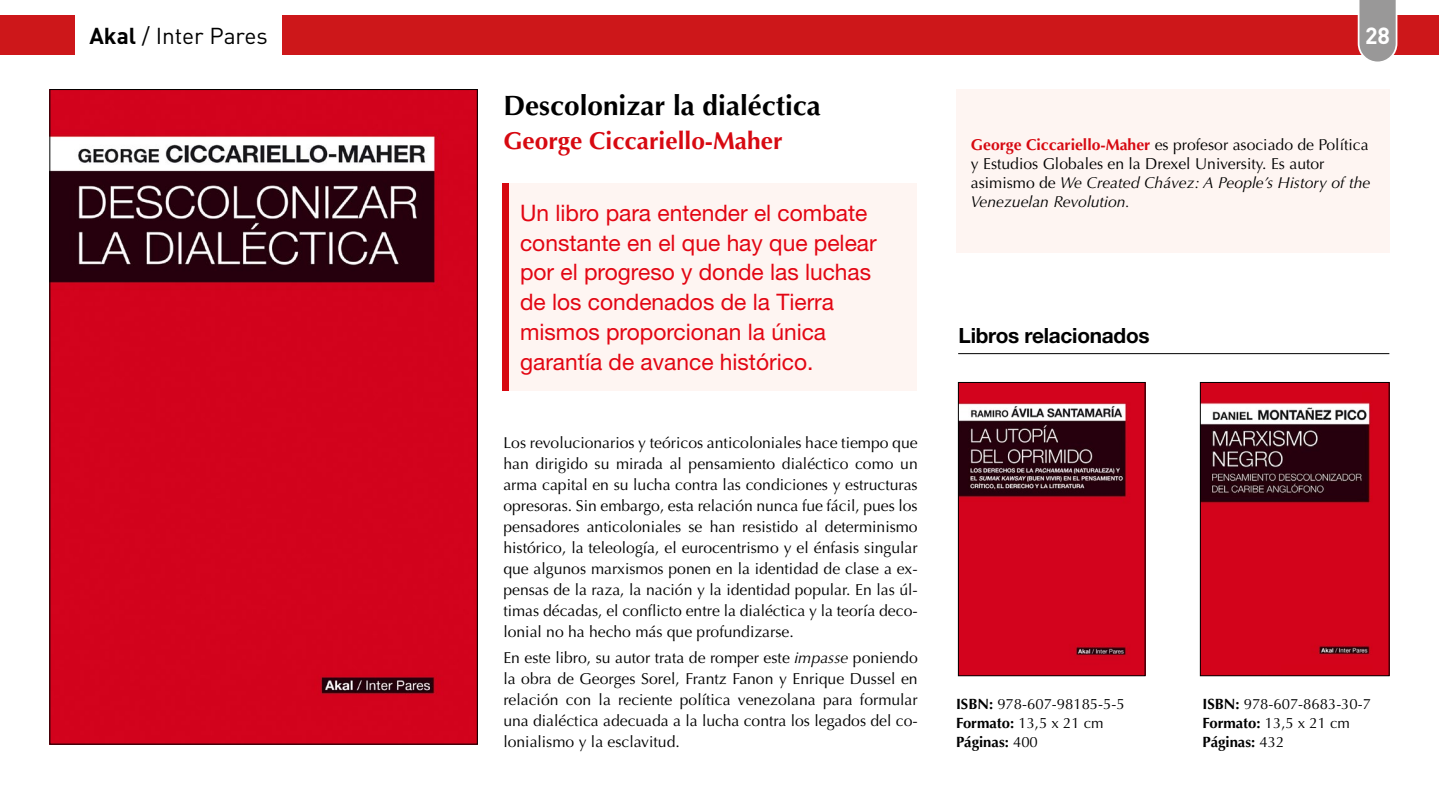
<style>
.page{position:relative;width:1439px;height:794px;background:#fff}
.page>*{position:absolute;margin:0;border:0;box-sizing:border-box;transform-origin:0 0}
.t1{font:700 28px "Optima";color:#000}
.t2{font:700 24.5px "Optima";color:#d70911}
.t3{font:700 23.1px "DIN";color:#fff}
.t4{font:22.75px/29.8px "Helvetica Neue LT Std";color:#e30613}
.t5{font:22.75px "DIN";color:#000}
.t6{font:700 21px "Helvetica Neue LT Std";letter-spacing:-.01em;color:#000}
.t7{font:15.75px/21px "Optima";color:#000;text-align:justify}
.t8{font:14.88px/18.9px "Optima";color:#000}
.s1{font-weight:700}
.s2{font-style:italic}
.s3{font-weight:700;color:#d70911}
</style>
<div class="page">
<img style="left:52px;top:91px;width:423px;height:651px">
<img style="left:960px;top:384px;width:183px;height:290px">
<div style="left:958px;top:382px;width:187px;height:294px;border:1px solid #000"></div>
<img style="left:1202px;top:384px;width:185px;height:290px">
<div style="left:1200px;top:382px;width:189px;height:294px;border:1px solid #000"></div>
<div style="left:509px;top:183px;width:407px;height:208px;background:#fef5f2"></div>
<div style="left:502px;top:183px;width:6px;height:208px;background:#d70911"></div>
<div style="left:956px;top:89px;width:433px;height:164px;background:#fef5f2"></div>
<div style="left:0;top:15px;width:74px;height:40px;background:#cd171a"></div>
<div style="left:283px;top:15px;width:1156px;height:40px;background:#cd171a"></div>
<hr style="left:958px;top:353px;width:431px;height:1px;background:#000">
<svg style="left:1357px;top:0;width:40px;height:62px;background:#a8a3a3"></svg>
<h3 class="t5" style="left:89px;top:22px;width:180px"><span class="s1">Akal</span> / Inter Pares</h3>
<h1 class="t1" style="left:503px;top:89px;width:319px">Descolonizar la dialéctica</h1>
<h2 class="t2" style="left:503px;top:127px;width:281px">George Ciccariello-Maher</h2>
<h3 class="t4" style="left:520px;top:198px;width:358px">Un libro para entender el combate constante en el que hay que pelear por el progreso y donde las luchas de los condenados de la Tierra mismos proporcionan la única garantía de avance histórico.</h3>
<p class="t7" style="left:503px;top:432px;width:416px">Los revolucionarios y teóricos anticoloniales hace tiempo que han dirigido su mirada al pensamiento dialéctico como un arma capital en su lucha contra las condiciones y estructuras opresoras. Sin embargo, esta relación nunca fue fácil, pues los pensadores anticoloniales se han resistido al determinismo histórico, la teleología, el eurocentrismo y el énfasis singular que algunos marxismos ponen en la identidad de clase a ex&shy;pensas de la raza, la nación y la identidad popular. En las úl&shy;timas décadas, el conflicto entre la dialéctica y la teoría deco&shy;lonial no ha hecho más que profundizarse.</p>
<p class="t7" style="left:503px;top:647px;width:416px">En este libro, su autor trata de romper este <span class="s2">impasse</span> poniendo la obra de Georges Sorel, Frantz Fanon y Enrique Dussel en relación con la reciente política venezolana para formular una dialéctica adecuada a la lucha contra los legados del co&shy;lonialismo y la esclavitud.</p>
<h3 class="t3" style="left:1365px;top:21px;width:27px">28</h3>
<p class="t7" style="left:971px;top:135px;width:401px;line-height:19.2px;text-align:left"><span class="s3">George Ciccariello-Maher</span> es profesor asociado de Política y Estudios Globales en la Drexel University. Es autor asimismo de <span class="s2">We Created Chávez: A People’s History of the Venezuelan Revolution.</span></p>
<h3 class="t6" style="left:958px;top:322px;width:193px">Libros relacionados</h3>
<p class="t8" style="left:956px;top:694px;width:170px"><span class="s1">ISBN:</span> 978-607-98185-5-5<br><span class="s1">Formato:</span> 13,5 x 21 cm<br><span class="s1">Páginas:</span> 400</p>
<p class="t8" style="left:1202px;top:694px;width:170px"><span class="s1">ISBN:</span> 978-607-8683-30-7<br><span class="s1">Formato:</span> 13,5 x 21 cm<br><span class="s1">Páginas:</span> 432</p>
</div>
